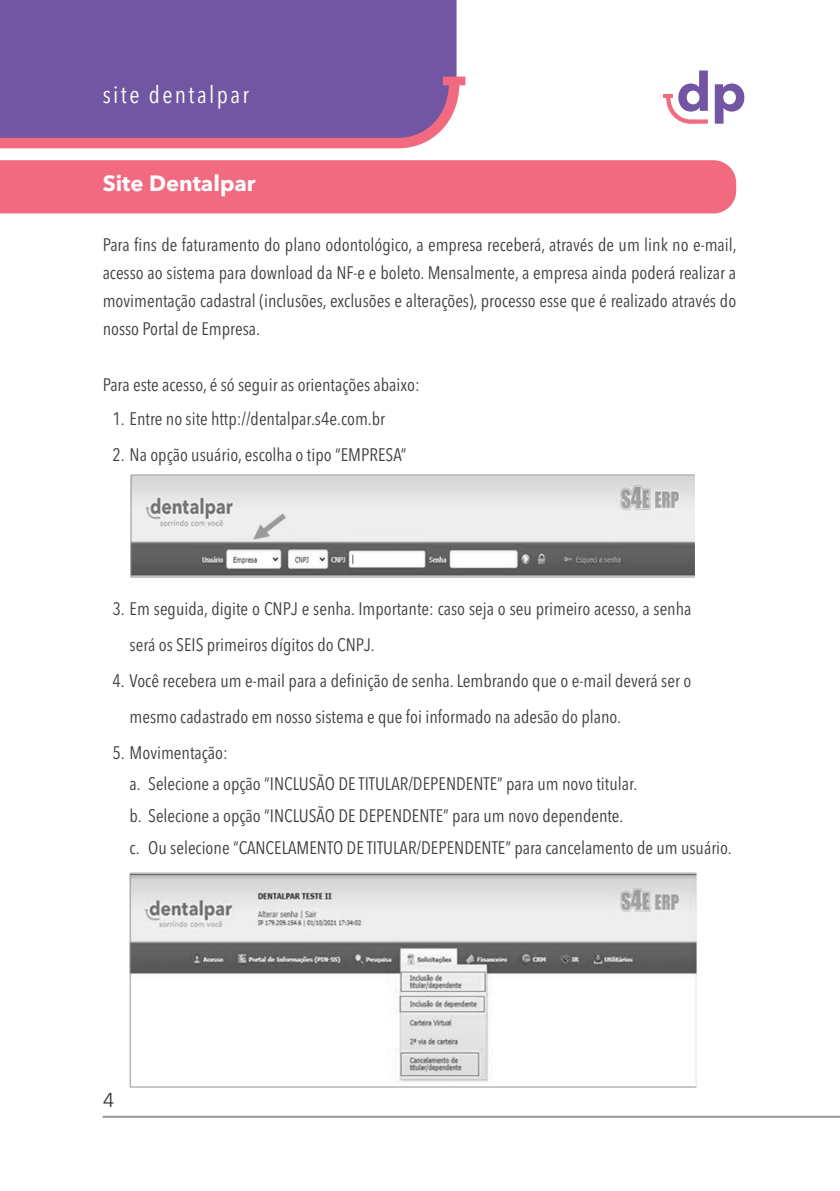
<style>
.page{position:relative;width:840px;height:1191px;background:#fff}
.page>*{position:absolute;margin:0;border:0;box-sizing:border-box;transform-origin:0 0}
.t1{font:condensed 24px "Avenir Next LT Pro";letter-spacing:.1em;color:#fff}
.t2{font:700 22px "Avenir Next LT Pro";color:#fff}
.t3{font:20px "Avenir Next LT Pro";color:#3e3e3f}
.t4{font:condensed 18px/28px "Avenir Next LT Pro";color:#3e3e3f}
</style>
<div class="page">
<div style="left:0;top:0;width:456px;height:77px;background:#7356a3"></div>
<svg style="left:0;top:77px;width:465px;height:71px"></svg>
<svg style="left:663px;top:70px;width:44px;height:54px"></svg>
<svg style="left:714px;top:83px;width:30px;height:41px"></svg>
<img style="left:129px;top:872px;width:568px;height:216px">
<hr style="left:103px;top:1115px;width:736px;height:2px;background:#939598">
<div style="left:0;top:160px;width:735px;height:53px;background:#f16a80"></div>
<img style="left:130px;top:474px;width:565px;height:104px">
<p class="t1" style="left:103px;top:80px;width:148px">site dentalpar</p>
<p class="t2" style="left:103px;top:170px;width:154px">Site Dentalpar</p>
<p class="t4" style="left:103px;top:231px;width:635px;text-align:justify">Para fins de faturamento do plano odontológico, a empresa receberá, através de um link no e-mail, acesso ao sistema para download da NF-e e boleto. Mensalmente, a empresa ainda poderá realizar a movimentação cadastral (inclusões, exclusões e alterações), processo esse que é realizado através do nosso Portal de Empresa.</p>
<p class="t4" style="left:103px;top:371px;width:318px">Para este acesso, é só seguir as orientações abaixo:</p>
<p class="t4" style="left:112px;top:404px;width:274px">1. Entre no site http://dentalpar.s4e.com.br</p>
<p class="t4" style="left:112px;top:440px;width:295px">2. Na opção usuário, escolha o tipo “EMPRESA”</p>
<p class="t4" style="left:129px;top:590px;width:563px;line-height:36px;text-indent:-17px">3. Em seguida, digite o CNPJ e senha. Importante: caso seja o seu primeiro acesso, a senha será os SEIS primeiros dígitos do CNPJ.</p>
<p class="t4" style="left:129px;top:662px;width:563px;line-height:36px;text-indent:-17px">4. Você recebera um e-mail para a definição de senha. Lembrando que o e-mail deverá ser o mesmo cadastrado em nosso sistema e que foi informado na adesão do plano.</p>
<p class="t4" style="left:112px;top:738px;width:117px">5. Movimentação:</p>
<p class="t4" style="left:129px;top:769px;width:509px">a. Selecione a opção “INCLUSÃO DE TITULAR/DEPENDENTE” para um novo titular.</p>
<p class="t4" style="left:129px;top:801px;width:495px">b. Selecione a opção “INCLUSÃO DE DEPENDENTE” para um novo dependente.</p>
<p class="t4" style="left:148px;top:833px;width:585px">Ou selecione “CANCELAMENTO DE TITULAR/DEPENDENTE” para cancelamento de um usuário.</p>
<p class="t4" style="left:129px;top:833px;width:11px">c.</p>
<p class="t3" style="left:103px;top:1087px;width:13px">4</p>
</div>
